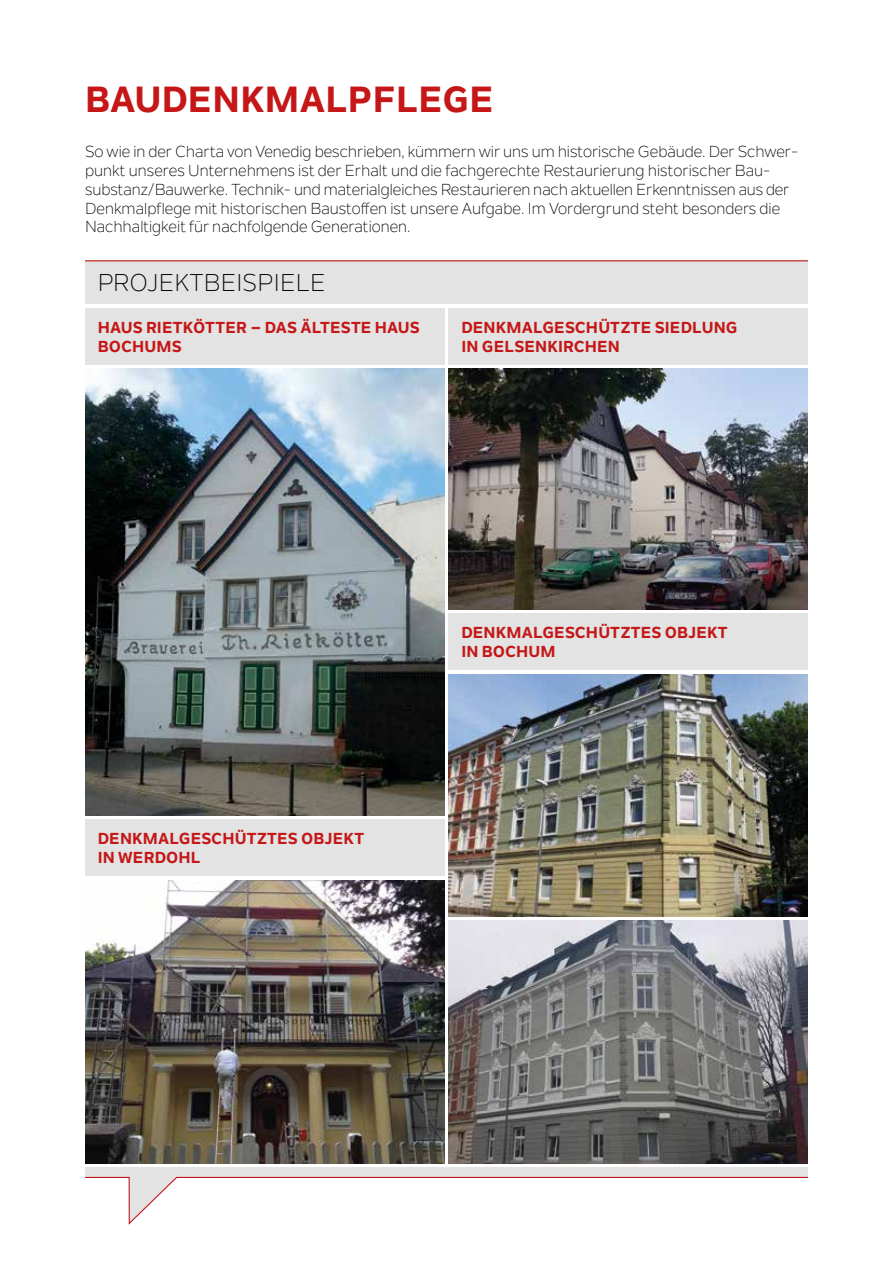
<style>
.page{position:relative;width:893px;height:1263px;background:#fff}
.page>*{position:absolute;margin:0;border:0;box-sizing:border-box;transform-origin:0 0}
.t1{font:800 36px "Nolan Next";letter-spacing:.01em;color:#c51718}
.t2{font:24px "Nolan Next";letter-spacing:.01em;color:#000}
.t3{font:15.75px/18.9px "Nolan Next";color:#000}
.t4{font:800 15.75px/18.9px "Nolan Next";letter-spacing:.01em;color:#c51718}
</style>
<div class="page">
<img style="left:85px;top:880px;width:359px;height:283px">
<img style="left:449px;top:674px;width:359px;height:242px">
<img style="left:449px;top:921px;width:359px;height:242px">
<img style="left:85px;top:369px;width:359px;height:446px">
<div style="left:85px;top:260px;width:723px;height:44px;background:#e3e3e3"></div>
<div style="left:449px;top:308px;width:359px;height:57px;background:#e3e3e3"></div>
<div style="left:85px;top:308px;width:359px;height:57px;background:#e3e3e3"></div>
<div style="left:85px;top:820px;width:359px;height:56px;background:#e3e3e3"></div>
<div style="left:449px;top:613px;width:359px;height:57px;background:#e3e3e3"></div>
<hr style="left:85px;top:260px;width:723px;height:1px;background:#c51718">
<img style="left:449px;top:369px;width:359px;height:240px">
<div style="left:85px;top:1167px;width:723px;height:11px;background:#e3e3e3"></div>
<svg style="left:85px;top:1176px;width:723px;height:49px"></svg>
<h1 class="t1" style="left:85px;top:77px;width:410px">BAUDENKMALPFLEGE</h1>
<p class="t3" style="left:85px;top:142px;width:715px">So wie in der Charta von Venedig beschrieben, kümmern wir uns um historische Gebäude. Der Schwer&shy;punkt unseres Unternehmens ist der Erhalt und die fachgerechte Restaurierung historischer Bau&shy;substanz/Bauwerke. Technik- und materialgleiches Restaurieren nach aktuellen Erkenntnissen aus der Denkmalpflege mit historischen Baustoffen ist unsere Aufgabe. Im Vordergrund steht besonders die Nachhaltigkeit für nachfolgende Generationen.</p>
<h2 class="t2" style="left:98px;top:268px;width:229px">PROJEKTBEISPIELE</h2>
<p class="t4" style="left:461px;top:318px;width:278px">DENKMALGESCHÜTZTE SIEDLUNG<br>IN GELSENKIRCHEN</p>
<p class="t4" style="left:98px;top:318px;width:324px">HAUS RIETKÖTTER – DAS ÄLTESTE HAUS<br>BOCHUMS</p>
<p class="t4" style="left:98px;top:829px;width:268px">DENKMALGESCHÜTZTES OBJEKT<br>IN WERDOHL</p>
<p class="t4" style="left:461px;top:623px;width:268px">DENKMALGESCHÜTZTES OBJEKT<br>IN BOCHUM</p>
</div>
